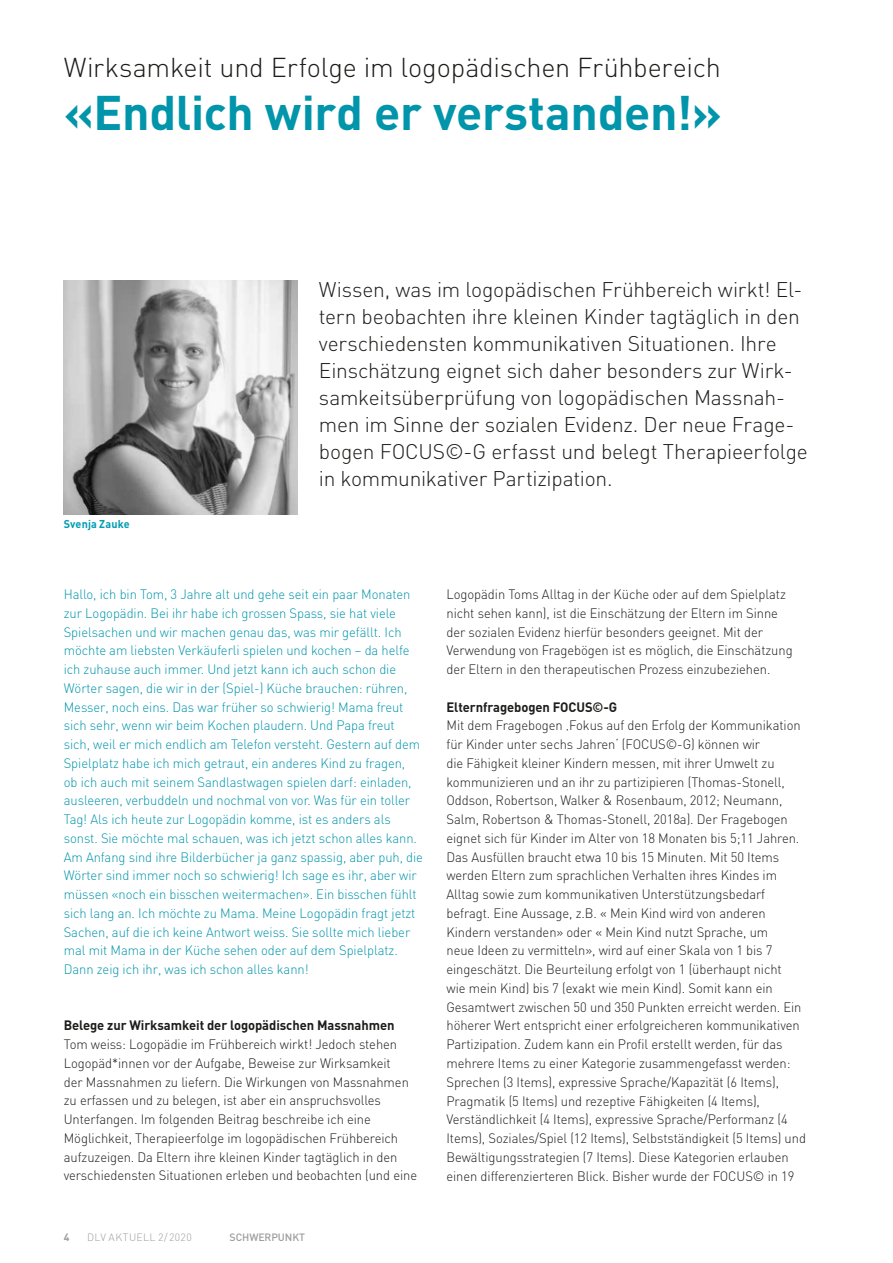
<style>
.page{position:relative;width:893px;height:1263px;background:#fff}
.page>*{position:absolute;margin:0;border:0;box-sizing:border-box;transform-origin:0 0}
.t1{font:700 48px "DIN";letter-spacing:-.01em;color:#0095aa}
.t2{font:300 27px "DIN";letter-spacing:-.01em;color:#1d1d1b}
.t3{font:300 21px/27px "DIN";letter-spacing:-.01em;color:#1d1d1b}
.t4{font:300 13.5px/18.8px "DIN";letter-spacing:-.005em;color:#1d1d1b;scale:.96 1}
.t5{font:300 13.5px/18.8px "DIN";letter-spacing:-.005em;color:#0095aa;scale:.96 1}
.t6{font:700 13.5px "DIN";letter-spacing:-.005em;color:#1d1d1b;scale:.96 1}
.t7{font:700 11.25px "DIN";letter-spacing:.015em;color:#009db3;scale:.96 1}
.t8{font:300 10.5px "DIN";letter-spacing:.04em;color:#9d9d9d}
.t9{font:500 10.5px "DIN";letter-spacing:-.01em;color:#9d9d9d}
.t10{font:700 10.5px "DIN";color:#9d9d9d}
</style>
<div class="page">
<img style="left:64px;top:280px;width:234px;height:234px">
<h2 class="t2" style="left:64px;top:51px;width:659px">Wirksamkeit und Erfolge im logopädischen Frühbereich</h2>
<h1 class="t1" style="left:64px;top:81px;width:659px">«Endlich wird er verstanden!»</h1>
<p class="t7" style="left:64px;top:517px;width:70px">Svenja Zauke</p>
<p class="t3" style="left:319px;top:276px;width:490px">Wissen, was im logopädischen Frühbereich wirkt! El&shy;tern beobachten ihre kleinen Kinder tagtäglich in den verschiedensten kommunikativen Situationen. Ihre Einschätzung eignet sich daher besonders zur Wirk&shy;samkeitsüberprüfung von logopädischen Massnah&shy;men im Sinne der sozialen Evidenz. Der neue Frage&shy;bogen FOCUS©-G erfasst und belegt Therapieerfolge in kommunikativer Partizipation.</p>
<p class="t5" style="left:64px;top:585px;width:376px">Hallo, ich bin Tom, 3 Jahre alt und gehe seit ein paar Monaten zur Logopädin. Bei ihr habe ich grossen Spass, sie hat viele Spielsachen und wir machen genau das, was mir gefällt. Ich möchte am liebsten Verkäuferli spielen und kochen – da helfe ich zuhause auch immer. Und jetzt kann ich auch schon die Wörter sagen, die wir in der (Spiel-) Küche brauchen: rühren, Messer, noch eins. Das war früher so schwierig! Mama freut sich sehr, wenn wir beim Kochen plaudern. Und Papa freut sich, weil er mich endlich am Telefon versteht. Gestern auf dem Spielplatz habe ich mich getraut, ein anderes Kind zu fragen,<br>ob ich auch mit seinem Sandlastwagen spielen darf: einladen, ausleeren, verbuddeln und nochmal von vor. Was für ein toller Tag! Als ich heute zur Logopädin komme, ist es anders als sonst. Sie möchte mal schauen, was ich jetzt schon alles kann.<br>Am Anfang sind ihre Bilderbücher ja ganz spassig, aber puh, die Wörter sind immer noch so schwierig! Ich sage es ihr, aber wir müssen «noch ein bisschen weitermachen». Ein bisschen fühlt sich lang an. Ich möchte zu Mama. Meine Logopädin fragt jetzt Sachen, auf die ich keine Antwort weiss. Sie sollte mich lieber mal mit Mama in der Küche sehen oder auf dem Spielplatz.<br>Dann zeig ich ihr, was ich schon alles kann!</p>
<p class="t6" style="left:64px;top:1017px;width:346px">Belege zur Wirksamkeit der logopädischen Massnahmen</p>
<p class="t4" style="left:64px;top:1035px;width:370px">Tom weiss: Logopädie im Frühbereich wirkt! Jedoch stehen Logopäd*innen vor der Aufgabe, Beweise zur Wirksamkeit<br>der Massnahmen zu liefern. Die Wirkungen von Massnahmen zu erfassen und zu belegen, ist aber ein anspruchsvolles Unterfangen. Im folgenden Beitrag beschreibe ich eine Möglichkeit, Therapieerfolge im logopädischen Frühbereich aufzuzeigen. Da Eltern ihre kleinen Kinder tagtäglich in den verschiedensten Situationen erleben und beobachten (und eine</p>
<p class="t10" style="left:64px;top:1230px;width:7px">4</p>
<p class="t8" style="left:87px;top:1230px;width:106px">DLV AKTUELL 2/2020</p>
<p class="t9" style="left:230px;top:1230px;width:77px">SCHWERPUNKT</p>
<p class="t4" style="left:446px;top:585px;width:362px">Logopädin Toms Alltag in der Küche oder auf dem Spielplatz nicht sehen kann), ist die Einschätzung der Eltern im Sinne der sozialen Evidenz hierfür besonders geeignet. Mit der Verwendung von Fragebögen ist es möglich, die Einschätzung der Eltern in den therapeutischen Prozess einzubeziehen.</p>
<p class="t6" style="left:446px;top:698px;width:179px">Elternfragebogen FOCUS©-G</p>
<p class="t4" style="left:446px;top:716px;width:376px">Mit dem Fragebogen ‚Fokus auf den Erfolg der Kommunikation für Kinder unter sechs Jahren‘ (FOCUS©-G) können wir<br>die Fähigkeit kleiner Kindern messen, mit ihrer Umwelt zu kommunizieren und an ihr zu partizipieren (Thomas-Stonell, Oddson, Robertson, Walker &amp; Rosenbaum, 2012; Neumann, Salm, Robertson &amp; Thomas-Stonell, 2018a). Der Fragebogen eignet sich für Kinder im Alter von 18 Monaten bis 5;11 Jahren.<br>Das Ausfüllen braucht etwa 10 bis 15 Minuten. Mit 50 Items werden Eltern zum sprachlichen Verhalten ihres Kindes im Alltag sowie zum kommunikativen Unterstützungsbedarf befragt. Eine Aussage, z.B. « Mein Kind wird von anderen Kindern verstanden» oder « Mein Kind nutzt Sprache, um<br>neue Ideen zu vermitteln», wird auf einer Skala von 1 bis 7 eingeschätzt. Die Beurteilung erfolgt von 1 (überhaupt nicht<br>wie mein Kind) bis 7 (exakt wie mein Kind). Somit kann ein Gesamtwert zwischen 50 und 350 Punkten erreicht werden. Ein höherer Wert entspricht einer erfolgreicheren kommunikativen Partizipation. Zudem kann ein Profil erstellt werden, für das mehrere Items zu einer Kategorie zusammengefasst werden:<br>Sprechen (3 Items), expressive Sprache/Kapazität (6 Items), Pragmatik (5 Items) und rezeptive Fähigkeiten (4 Items), Verständlichkeit (4 Items), expressive Sprache/Performanz (4<br>Items), Soziales/Spiel (12 Items), Selbstständigkeit (5 Items) und Bewältigungsstrategien (7 Items). Diese Kategorien erlauben einen differenzierteren Blick. Bisher wurde der FOCUS© in 19</p>
</div>
